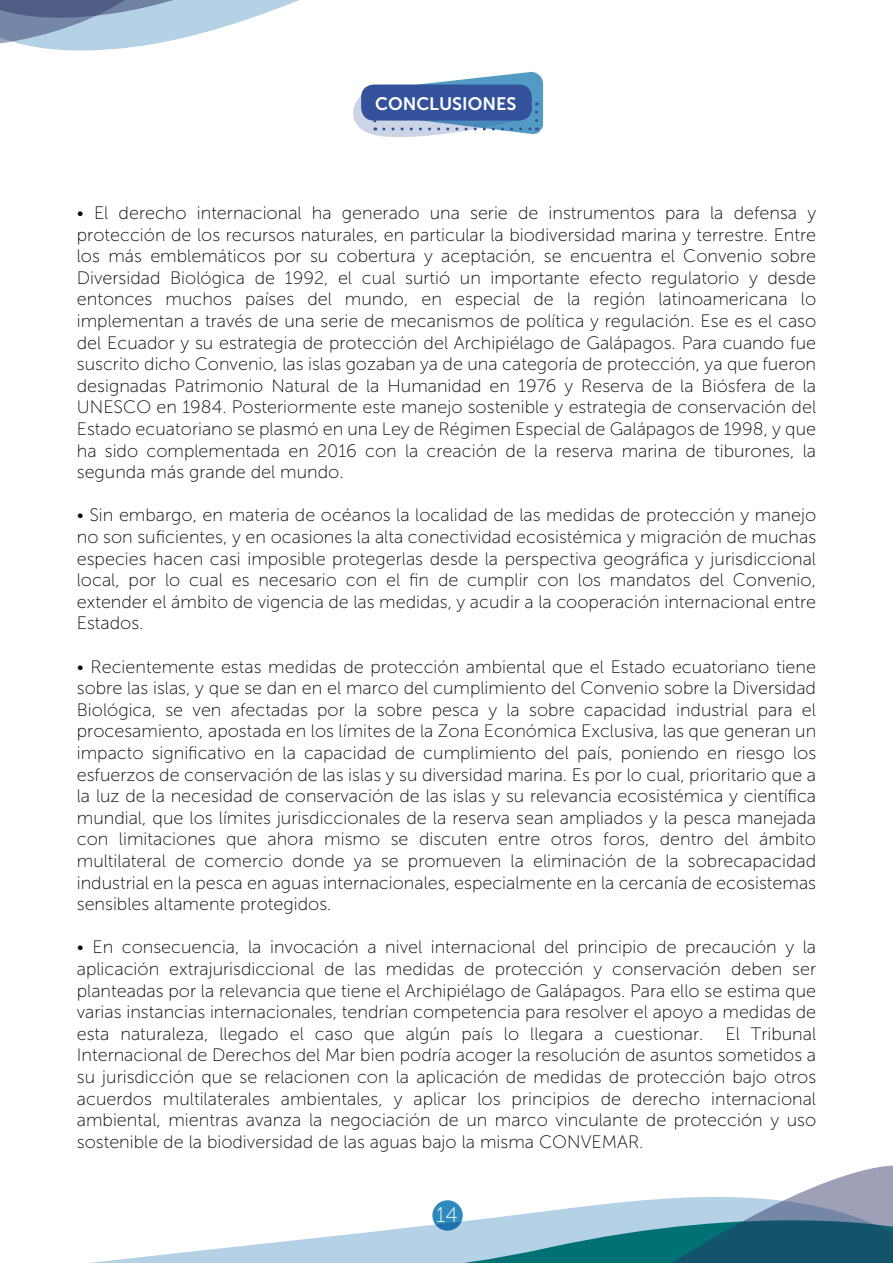
<style>
.page{position:relative;width:893px;height:1263px;background:#fff}
.page>*{position:absolute;margin:0;border:0;box-sizing:border-box;transform-origin:0 0}
.t1{font:21px "Museo Sans 100";color:#fff}
.t2{font:18px/21.6px "Museo Sans 100";color:#0c090d;text-align:justify}
.t3{font:18px "Museo Sans 700";color:#fff}
</style>
<div class="page">
<svg style="left:0;top:0;width:299px;height:51px"></svg>
<svg style="left:89px;top:1254px;width:80px;height:9px"></svg>
<svg style="left:169px;top:1165px;width:724px;height:98px"></svg>
<svg style="left:353px;top:72px;width:190px;height:65px"></svg>
<p class="t3" style="left:375px;top:93px;width:143px">CONCLUSIONES</p>
<p class="t2" style="left:77px;top:202px;width:741px">• El derecho internacional ha generado una serie de instrumentos para la defensa y protección de los recursos naturales, en particular la biodiversidad marina y terrestre. Entre los más emblemáticos por su cobertura y aceptación, se encuentra el Convenio sobre Diversidad Biológica de 1992, el cual surtió un importante efecto regulatorio y desde entonces muchos países del mundo, en especial de la región latinoamericana lo implementan a través de una serie de mecanismos de política y regulación. Ese es el caso del Ecuador y su estrategia de protección del Archipiélago de Galápagos. Para cuando fue suscrito dicho Convenio, las islas gozaban ya de una categoría de protección, ya que fueron designadas Patrimonio Natural de la Humanidad en 1976 y Reserva de la Biósfera de la UNESCO en 1984. Posteriormente este manejo sostenible y estrategia de conservación del Estado ecuatoriano se plasmó en una Ley de Régimen Especial de Galápagos de 1998, y que ha sido complementada en 2016 con la creación de la reserva marina de tiburones, la segunda más grande del mundo.</p>
<p class="t2" style="left:77px;top:505px;width:741px">• Sin embargo, en materia de océanos la localidad de las medidas de protección y manejo no son suficientes, y en ocasiones la alta conectividad ecosistémica y migración de muchas especies hacen casi imposible protegerlas desde la perspectiva geográfica y jurisdiccional local, por lo cual es necesario con el fin de cumplir con los mandatos del Convenio, extender el ámbito de vigencia de las medidas, y acudir a la cooperación internacional entre Estados.</p>
<p class="t2" style="left:77px;top:656px;width:741px">• Recientemente estas medidas de protección ambiental que el Estado ecuatoriano tiene sobre las islas, y que se dan en el marco del cumplimiento del Convenio sobre la Diversidad Biológica, se ven afectadas por la sobre pesca y la sobre capacidad industrial para el procesamiento, apostada en los límites de la Zona Económica Exclusiva, las que generan un impacto significativo en la capacidad de cumplimiento del país, poniendo en riesgo los esfuerzos de conservación de las islas y su diversidad marina. Es por lo cual, prioritario que a la luz de la necesidad de conservación de las islas y su relevancia ecosistémica y científica mundial, que los límites jurisdiccionales de la reserva sean ampliados y la pesca manejada con limitaciones que ahora mismo se discuten entre otros foros, dentro del ámbito multilateral de comercio donde ya se promueven la eliminación de la sobrecapacidad industrial en la pesca en aguas internacionales, especialmente en la cercanía de ecosistemas sensibles altamente protegidos.</p>
<p class="t2" style="left:77px;top:937px;width:741px">• En consecuencia, la invocación a nivel internacional del principio de precaución y la aplicación extrajurisdiccional de las medidas de protección y conservación deben ser planteadas por la relevancia que tiene el Archipiélago de Galápagos. Para ello se estima que varias instancias internacionales, tendrían competencia para resolver el apoyo a medidas de esta naturaleza, llegado el caso que algún país lo llegara a cuestionar. El Tribunal Internacional de Derechos del Mar bien podría acoger la resolución de asuntos sometidos a su jurisdicción que se relacionen con la aplicación de medidas de protección bajo otros acuerdos multilaterales ambientales, y aplicar los principios de derecho internacional ambiental, mientras avanza la negociación de un marco vinculante de protección y uso sostenible de la biodiversidad de las aguas bajo la misma CONVEMAR.</p>
<p class="t1" style="left:436px;top:1204px;width:23px">14</p>
</div>
